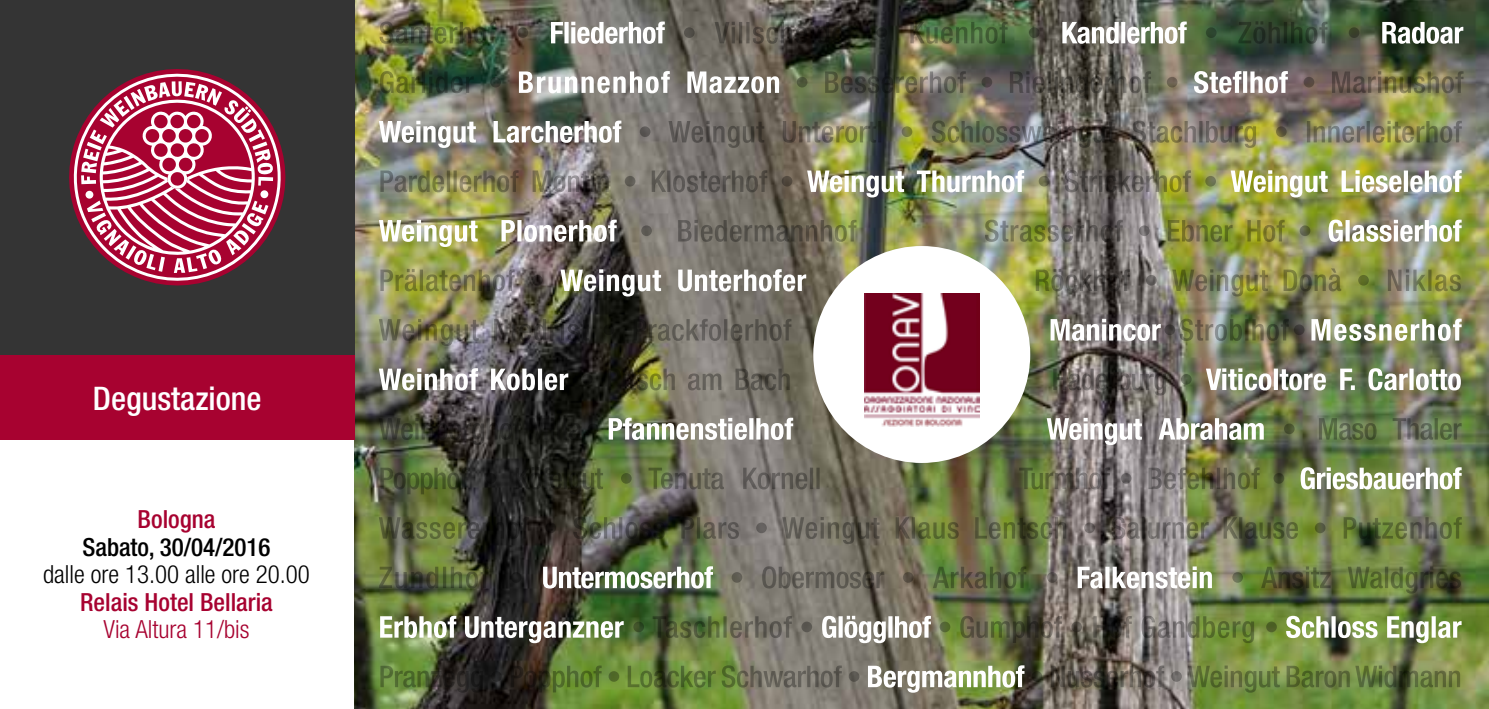
<style>
.page{position:relative;width:1489px;height:709px;background:#fff}
.page>*{position:absolute;margin:0;border:0;box-sizing:border-box;transform-origin:0 0}
.t1{font:500 condensed 32.5px "Helvetica Neue";color:#fff}
.t2{font:500 condensed 25px "Helvetica Neue";color:#a70230}
.t3{font:300 condensed 25px "Helvetica Neue";color:#000}
.t4{font:500 condensed 25px "Helvetica Neue";color:#000}
.t5{font:300 condensed 25px "Helvetica Neue";color:#a70230}
</style>
<div class="page">
<img style="left:354px;top:0;width:1134px;height:709px">
<img style="left:1031px;top:665px;width:428px;height:27px">
<svg style="left:380px;top:665px;width:479px;height:27px;background:#5a683d"></svg>
<svg style="left:939px;top:616px;width:337px;height:27px;background:#6c7250"></svg>
<svg style="left:633px;top:616px;width:179px;height:22px;background:#606a4c"></svg>
<svg style="left:1232px;top:566px;width:228px;height:27px;background:#5c6b39"></svg>
<svg style="left:731px;top:566px;width:326px;height:22px;background:#6a6c56"></svg>
<svg style="left:379px;top:566px;width:142px;height:22px;background:#4b5235"></svg>
<img style="left:379px;top:517px;width:1082px;height:27px">
<img style="left:380px;top:467px;width:904px;height:27px">
<svg style="left:1283px;top:418px;width:178px;height:22px;background:#667451"></svg>
<svg style="left:379px;top:418px;width:219px;height:27px;background:#2f3028"></svg>
<img style="left:582px;top:368px;width:609px;height:27px">
<img style="left:379px;top:319px;width:412px;height:27px">
<img style="left:1035px;top:268px;width:425px;height:28px">
<img style="left:380px;top:269px;width:162px;height:22px">
<img style="left:641px;top:220px;width:669px;height:22px">
<img style="left:1038px;top:170px;width:177px;height:22px">
<img style="left:380px;top:170px;width:412px;height:22px">
<img style="left:639px;top:121px;width:822px;height:27px">
<svg style="left:1303px;top:71px;width:160px;height:22px;background:#726850"></svg>
<img style="left:796px;top:71px;width:381px;height:27px">
<img style="left:380px;top:71px;width:121px;height:22px">
<svg style="left:1205px;top:21px;width:154px;height:23px;background:#384d36"></svg>
<img style="left:684px;top:22px;width:355px;height:22px">
<img style="left:379px;top:22px;width:149px;height:22px">
<div style="left:0;top:354px;width:354px;height:85px;background:#a70230"></div>
<div style="left:813px;top:246px;width:217px;height:217px;background:#fff;border-radius:50%"></div>
<img style="left:864px;top:293px;width:115px;height:125px">
<div style="left:0;top:0;width:354px;height:354px;background:#343434"></div>
<svg style="left:69px;top:70px;width:217px;height:214px"></svg>
<svg style="left:81px;top:81px;width:192px;height:192px;background:#b7536f"></svg>
<svg style="left:551px;top:22px;width:113px;height:22px"></svg>
<svg style="left:1062px;top:22px;width:124px;height:22px"></svg>
<svg style="left:1381px;top:22px;width:82px;height:22px"></svg>
<svg style="left:519px;top:71px;width:260px;height:22px"></svg>
<svg style="left:1193px;top:71px;width:94px;height:22px"></svg>
<svg style="left:379px;top:121px;width:242px;height:27px"></svg>
<img style="left:807px;top:170px;width:217px;height:27px">
<img style="left:1230px;top:170px;width:231px;height:27px">
<img style="left:379px;top:220px;width:237px;height:27px">
<img style="left:1328px;top:220px;width:133px;height:22px">
<svg style="left:560px;top:269px;width:246px;height:27px"></svg>
<img style="left:1050px;top:319px;width:254px;height:22px">
<img style="left:1311px;top:319px;width:150px;height:22px">
<svg style="left:379px;top:368px;width:189px;height:22px"></svg>
<img style="left:1205px;top:368px;width:255px;height:22px">
<img style="left:608px;top:418px;width:655px;height:27px">
<svg style="left:1300px;top:467px;width:161px;height:22px"></svg>
<img style="left:543px;top:566px;width:170px;height:22px">
<svg style="left:1077px;top:566px;width:134px;height:22px"></svg>
<img style="left:380px;top:616px;width:243px;height:27px">
<svg style="left:822px;top:616px;width:108px;height:27px"></svg>
<svg style="left:1285px;top:616px;width:176px;height:27px"></svg>
<svg style="left:867px;top:665px;width:157px;height:27px"></svg>
<h1 class="t1" style="left:93px;top:379px;width:170px">Degustazione</h1>
<p class="t2" style="left:138px;top:504px;width:79px">Bologna</p>
<p class="t4" style="left:82px;top:532px;width:190px">Sabato, 30/04/2016</p>
<p class="t3" style="left:43px;top:560px;width:268px">dalle ore 13.00 alle ore 20.00</p>
<p class="t2" style="left:80px;top:587px;width:194px">Relais Hotel Bellaria</p>
<p class="t5" style="left:103px;top:615px;width:148px">Via Altura 11/bis</p>
</div>
